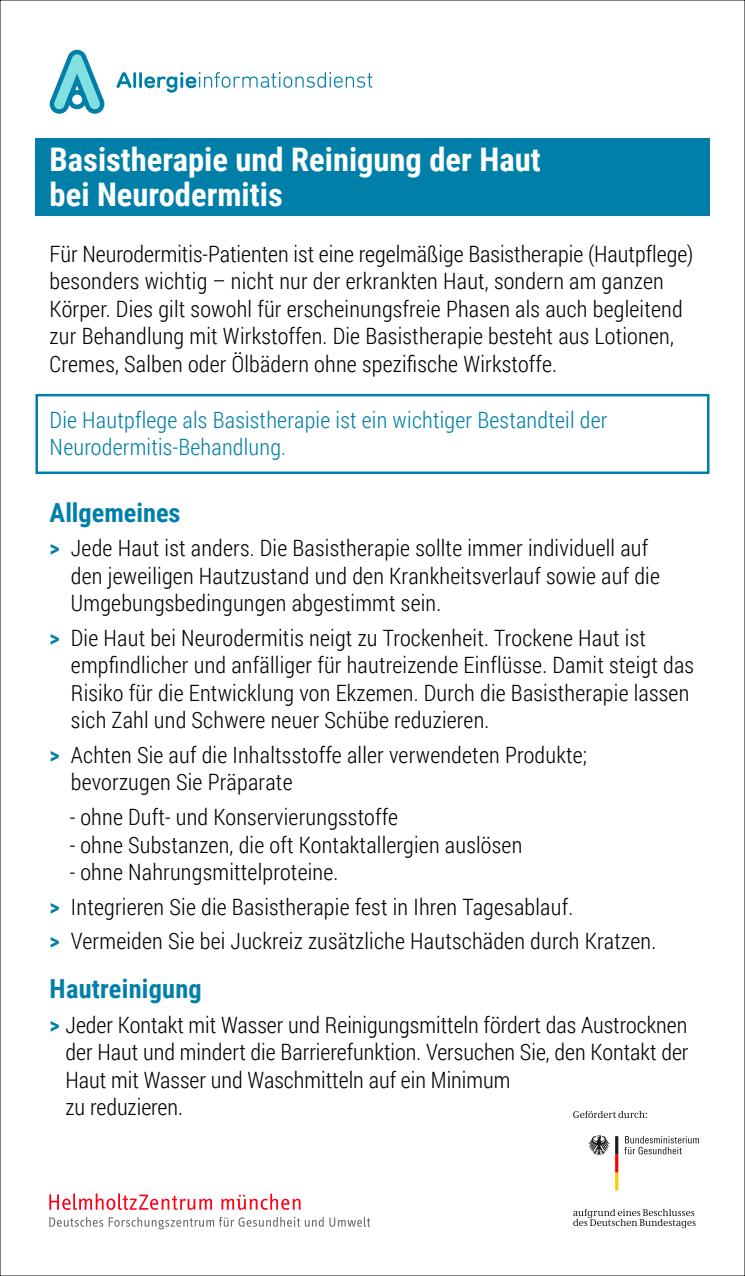
<style>
.page{position:relative;width:745px;height:1276px;background:#fff}
.page>*{position:absolute;margin:0;border:0;box-sizing:border-box;transform-origin:0 0}
.t1{font:700 32.5px/35px "Roboto Condensed";color:#fff}
.t2{font:700 26.25px "Roboto Condensed";letter-spacing:.005em;color:#007fa8}
.t3{font:300 22.5px/27.5px "Roboto Condensed";letter-spacing:.01em;color:#000}
.t4{font:300 22.5px/27.5px "Roboto Condensed";letter-spacing:.01em;color:#007fa8}
.s1{font-weight:700;color:#007fa8}
</style>
<div class="page">
<div style="left:35px;top:394px;width:674px;height:80px;border:2px solid #007fa8"></div>
<div style="left:35px;top:138px;width:674px;height:77px;background:#007fa8"></div>
<svg style="left:50px;top:50px;width:55px;height:64px"></svg>
<svg style="left:116px;top:72px;width:256px;height:21px"></svg>
<svg style="left:588px;top:1135px;width:30px;height:55px"></svg>
<svg style="left:624px;top:1136px;width:74px;height:18px"></svg>
<svg style="left:573px;top:1111px;width:73px;height:7px"></svg>
<svg style="left:573px;top:1209px;width:122px;height:19px"></svg>
<svg style="left:49px;top:1193px;width:163px;height:17px"></svg>
<svg style="left:221px;top:1193px;width:79px;height:16px"></svg>
<svg style="left:49px;top:1216px;width:321px;height:13px"></svg>
<p class="t1" style="left:50px;top:140px;width:492px">Basistherapie und Reinigung der Haut bei Neurodermitis</p>
<p class="t3" style="left:50px;top:239px;width:645px">Für Neurodermitis-Patienten ist eine regelmäßige Basistherapie (Hautpflege) besonders wichtig – nicht nur der erkrankten Haut, sondern am ganzen Körper. Dies gilt sowohl für erscheinungsfreie Phasen als auch begleitend zur Behandlung mit Wirkstoffen. Die Basistherapie besteht aus Lotionen, Cremes, Salben oder Ölbädern ohne spezifische Wirkstoffe.</p>
<p class="t4" style="left:50px;top:405px;width:559px">Die Hautpflege als Basistherapie ist ein wichtiger Bestandteil der<br>Neurodermitis-Behandlung.</p>
<p class="t2" style="left:50px;top:494px;width:132px">Allgemeines</p>
<p class="t3" style="left:71px;top:533px;width:590px;text-indent:-21px"><span class="s1">&gt;</span> Jede Haut ist anders. Die Basistherapie sollte immer individuell auf den jeweiligen Hautzustand und den Krankheitsverlauf sowie auf die<br>Umgebungsbedingungen abgestimmt sein.</p>
<p class="t3" style="left:71px;top:623px;width:624px;text-indent:-21px"><span class="s1">&gt;</span> Die Haut bei Neurodermitis neigt zu Trockenheit. Trockene Haut ist empfindlicher und anfälliger für hautreizende Einflüsse. Damit steigt das Risiko für die Entwicklung von Ekzemen. Durch die Basistherapie lassen sich Zahl und Schwere neuer Schübe reduzieren.</p>
<p class="t3" style="left:71px;top:740px;width:517px;text-indent:-21px"><span class="s1">&gt;</span> Achten Sie auf die Inhaltsstoffe aller verwendeten Produkte; bevorzugen Sie Präparate</p>
<p class="t3" style="left:70px;top:802px;width:329px">- ohne Duft- und Konservierungsstoffe</p>
<p class="t3" style="left:70px;top:830px;width:454px">- ohne Substanzen, die oft Kontaktallergien auslösen</p>
<p class="t3" style="left:70px;top:857px;width:270px">- ohne Nahrungsmittelproteine.</p>
<p class="t3" style="left:50px;top:892px;width:524px"><span class="s1">&gt;</span> Integrieren Sie die Basistherapie fest in Ihren Tagesablauf.</p>
<p class="t3" style="left:50px;top:926px;width:607px"><span class="s1">&gt;</span> Vermeiden Sie bei Juckreiz zusätzliche Hautschäden durch Kratzen.</p>
<p class="t2" style="left:50px;top:970px;width:154px">Hautreinigung</p>
<p class="t3" style="left:65px;top:1010px;width:624px;text-indent:-16px"><span class="s1">&gt;</span> Jeder Kontakt mit Wasser und Reinigungsmitteln fördert das Austrocknen der Haut und mindert die Barrierefunktion. Versuchen Sie, den Kontakt der Haut mit Wasser und Waschmitteln auf ein Minimum<br>zu reduzieren.</p>
</div>
